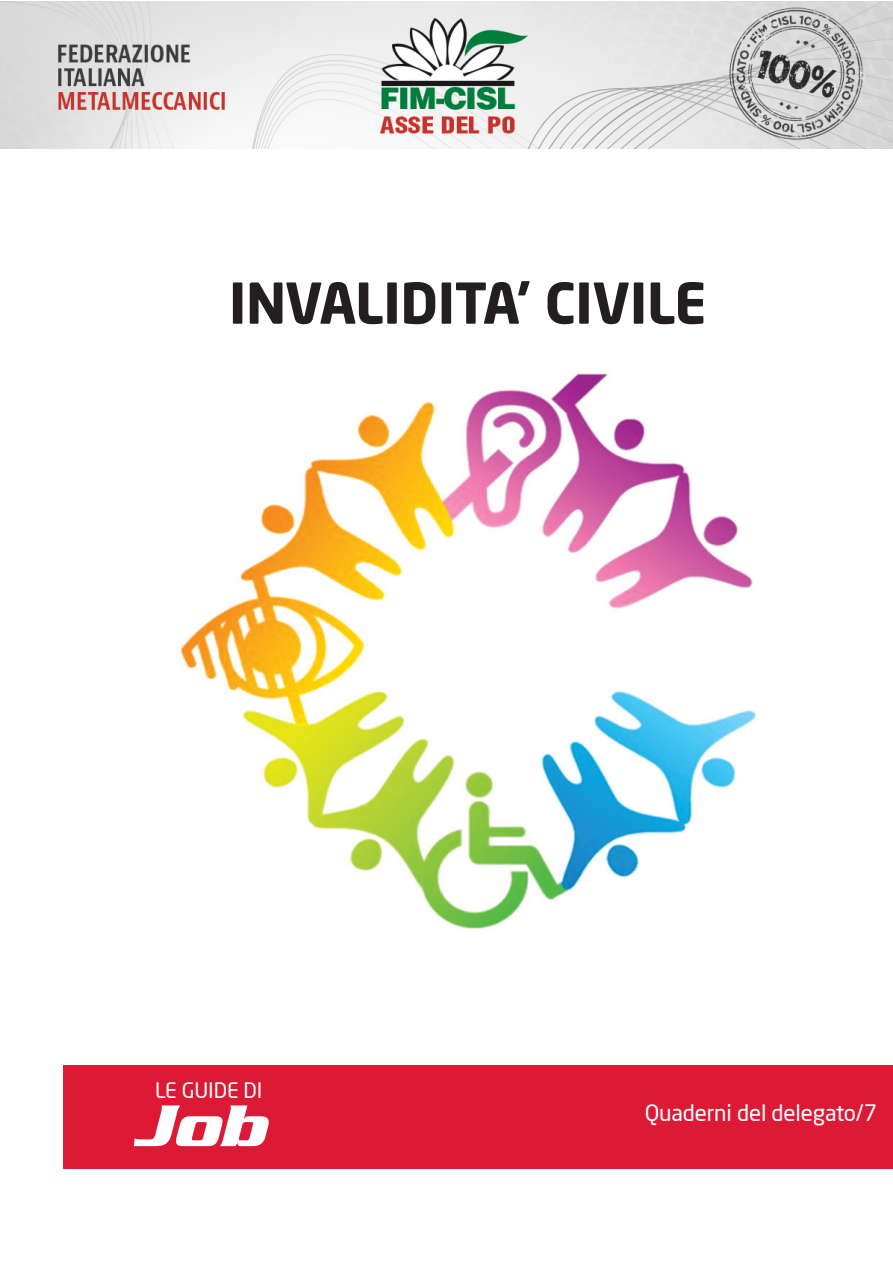
<style>
.page{position:relative;width:893px;height:1263px;background:#fff}
.page>*{position:absolute;margin:0;border:0;box-sizing:border-box;transform-origin:0 0}
.t1{font:italic 700 63.6px "Serpentine";color:#fff;scale:1.04 1}
.t2{font:700 55.5px "Neo Sans";letter-spacing:-.005em;color:#231f20}
.t3{font:22.2px "Neo Sans";letter-spacing:-.005em;color:#fff}
.t4{font:21px "Neo Sans";letter-spacing:-.005em;color:#fff}
.t5{font:19.05px "Lucida Grande";color:#fff;scale:.9 1}
</style>
<div class="page">
<div style="left:64px;top:1065px;width:829px;height:104px;background:#dc1a36"></div>
<img style="left:180px;top:373px;width:576px;height:556px">
<img style="left:0;top:1px;width:893px;height:148px">
<p class="t2" style="left:229px;top:268px;width:479px">INVALIDITA’ CIVILE</p>
<p class="t4" style="left:155px;top:1077px;width:109px">LE GUIDE DI</p>
<p class="t5" style="left:150px;top:1080px;width:136px">I QUADERNI DI</p>
<p class="t1" style="left:133px;top:1089px;width:128px">Job</p>
<p class="t3" style="left:645px;top:1099px;width:234px">Quaderni del delegato/7</p>
</div>
